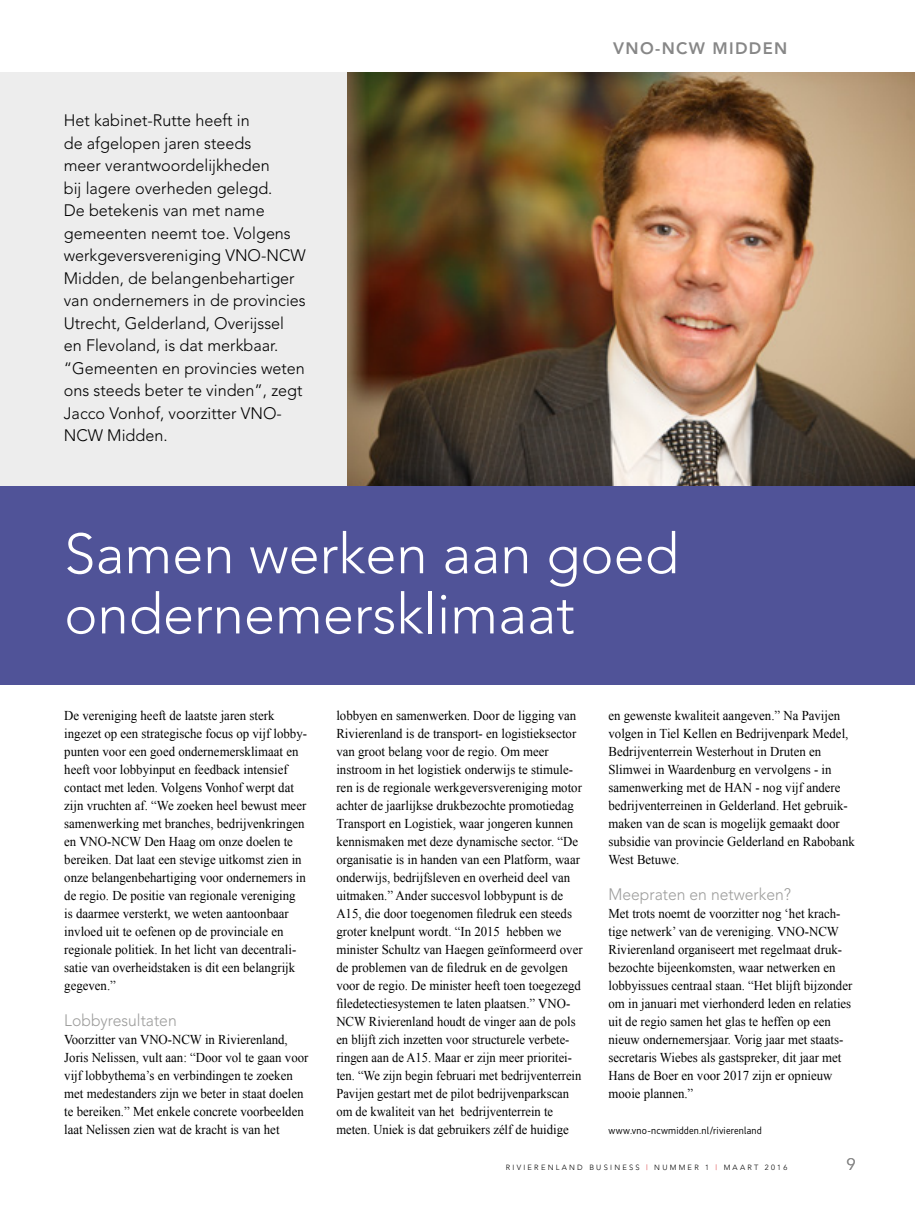
<style>
.page{position:relative;width:915px;height:1212px;background:#fff}
.page>*{position:absolute;margin:0;border:0;box-sizing:border-box;transform-origin:0 0}
.t1{font:300 55.95px/60.2px "Avenir";color:#fff}
.t2{font:300 16.5px/22.5px "Avenir";color:#000}
.t3{font:300 16.5px "Avenir";color:#9d9d9c;scale:.95 1}
.t4{font:800 16.5px "Avenir";letter-spacing:.08em;color:#878787}
.t5{font:300 16.5px "Avenir";color:#878787}
.t6{font:13.5px/18px "Times New Roman";color:#000;scale:.95 1}
.t7{font:300 10.5px "Bliss 2";letter-spacing:.02em;color:#000;scale:.95 1}
.t8{font:300 7.5px "Avenir";letter-spacing:.3em;color:#000}
.s1{color:#d40f14}
</style>
<div class="page">
<div style="left:0;top:72px;width:490px;height:414px;background:#ededed"></div>
<img style="left:347px;top:72px;width:567px;height:414px">
<div style="left:0;top:486px;width:914px;height:198px;background:#505398"></div>
<p class="t2" style="left:64px;top:109px;width:243px">Het kabinet-Rutte heeft in<br>de afgelopen jaren steeds<br>meer verantwoordelijkheden<br>bij lagere overheden gelegd.<br>De betekenis van met name gemeenten neemt toe. Volgens werkgeversvereniging VNO-NCW<br>Midden, de belangenbehartiger van ondernemers in de provincies<br>Utrecht, Gelderland, Overijssel en Flevoland, is dat merkbaar. “Gemeenten en provincies weten ons steeds beter te vinden”, zegt<br>Jacco Vonhof, voorzitter VNO-<br>NCW Midden.</p>
<p class="t4" style="left:613px;top:39px;width:175px">VNO-NCW MIDDEN</p>
<h1 class="t1" style="left:64px;top:524px;width:616px">Samen werken aan goed ondernemersklimaat</h1>
<p class="t6" style="left:64px;top:706px;width:257px">De vereniging heeft de laatste jaren sterk ingezet op een strategische focus op vijf lobby&shy;punten voor een goed ondernemersklimaat en heeft voor lobbyinput en feedback intensief contact met leden. Volgens Vonhof werpt dat zijn vruchten af. “We zoeken heel bewust meer samenwerking met branches, bedrijvenkringen en VNO-NCW Den Haag om onze doelen te bereiken. Dat laat een stevige uitkomst zien in onze belangenbehartiging voor ondernemers in de regio. De positie van regionale vereniging is daarmee versterkt, we weten aantoonbaar invloed uit te oefenen op de provinciale en regionale politiek. In het licht van decentrali&shy;satie van overheidstaken is dit een belangrijk gegeven.”</p>
<p class="t3" style="left:64px;top:1011px;width:120px">Lobbyresultaten</p>
<p class="t6" style="left:64px;top:1030px;width:258px">Voorzitter van VNO-NCW in Rivierenland, Joris Nelissen, vult aan: “Door vol te gaan voor vijf lobbythema’s en verbindingen te zoeken met medestanders zijn we beter in staat doelen te bereiken.” Met enkele concrete voorbeelden laat Nelissen zien wat de kracht is van het</p>
<p class="t6" style="left:336px;top:706px;width:261px">lobbyen en samenwerken. Door de ligging van Rivierenland is de transport- en logistieksector van groot belang voor de regio. Om meer instroom in het logistiek onderwijs te stimule&shy;ren is de regionale werkgeversvereniging motor achter de jaarlijkse drukbezochte promotiedag Transport en Logistiek, waar jongeren kunnen kennismaken met deze dynamische sector. “De organisatie is in handen van een Platform, waar onderwijs, bedrijfsleven en overheid deel van uitmaken.” Ander succesvol lobbypunt is de A15, die door toegenomen filedruk een steeds groter knelpunt wordt. “In 2015 hebben we minister Schultz van Haegen geïnformeerd over de problemen van de filedruk en de gevolgen voor de regio. De minister heeft toen toegezegd filedetectiesystemen te laten plaatsen.” VNO-NCW Rivierenland houdt de vinger aan de pols en blijft zich inzetten voor structurele verbete&shy;ringen aan de A15. Maar er zijn meer prioritei&shy;ten. “We zijn begin februari met bedrijventerrein Pavijen gestart met de pilot bedrijvenparkscan om de kwaliteit van het bedrijventerrein te meten. Uniek is dat gebruikers zélf de huidige</p>
<p class="t6" style="left:608px;top:706px;width:261px">en gewenste kwaliteit aangeven.” Na Pavijen volgen in Tiel Kellen en Bedrijvenpark Medel, Bedrijventerrein Westerhout in Druten en Slimwei in Waardenburg en vervolgens - in samenwerking met de HAN - nog vijf andere bedrijventerreinen in Gelderland. Het gebruik&shy;maken van de scan is mogelijk gemaakt door subsidie van provincie Gelderland en Rabobank West Betuwe.</p>
<p class="t3" style="left:608px;top:885px;width:193px">Meepraten en netwerken?</p>
<p class="t6" style="left:608px;top:904px;width:258px">Met trots noemt de voorzitter nog ‘het krach&shy;tige netwerk’ van de vereniging. VNO-NCW Rivierenland organiseert met regelmaat druk&shy;bezochte bijeenkomsten, waar netwerken en lobbyissues centraal staan. “Het blijft bijzonder om in januari met vierhonderd leden en relaties uit de regio samen het glas te heffen op een nieuw ondernemersjaar. Vorig jaar met staats&shy;secretaris Wiebes als gastspreker, dit jaar met Hans de Boer en voor 2017 zijn er opnieuw mooie plannen.”</p>
<p class="t7" style="left:608px;top:1124px;width:163px">www.vno-ncwmidden.nl/rivierenland</p>
<p class="t8" style="left:505px;top:1163px;width:283px">RIVIERENLAND BUSINESS <span class="s1">|</span> NUMMER 1 <span class="s1">|</span> MAART 2016</p>
<p class="t5" style="left:846px;top:1155px;width:10px">9</p>
</div>
